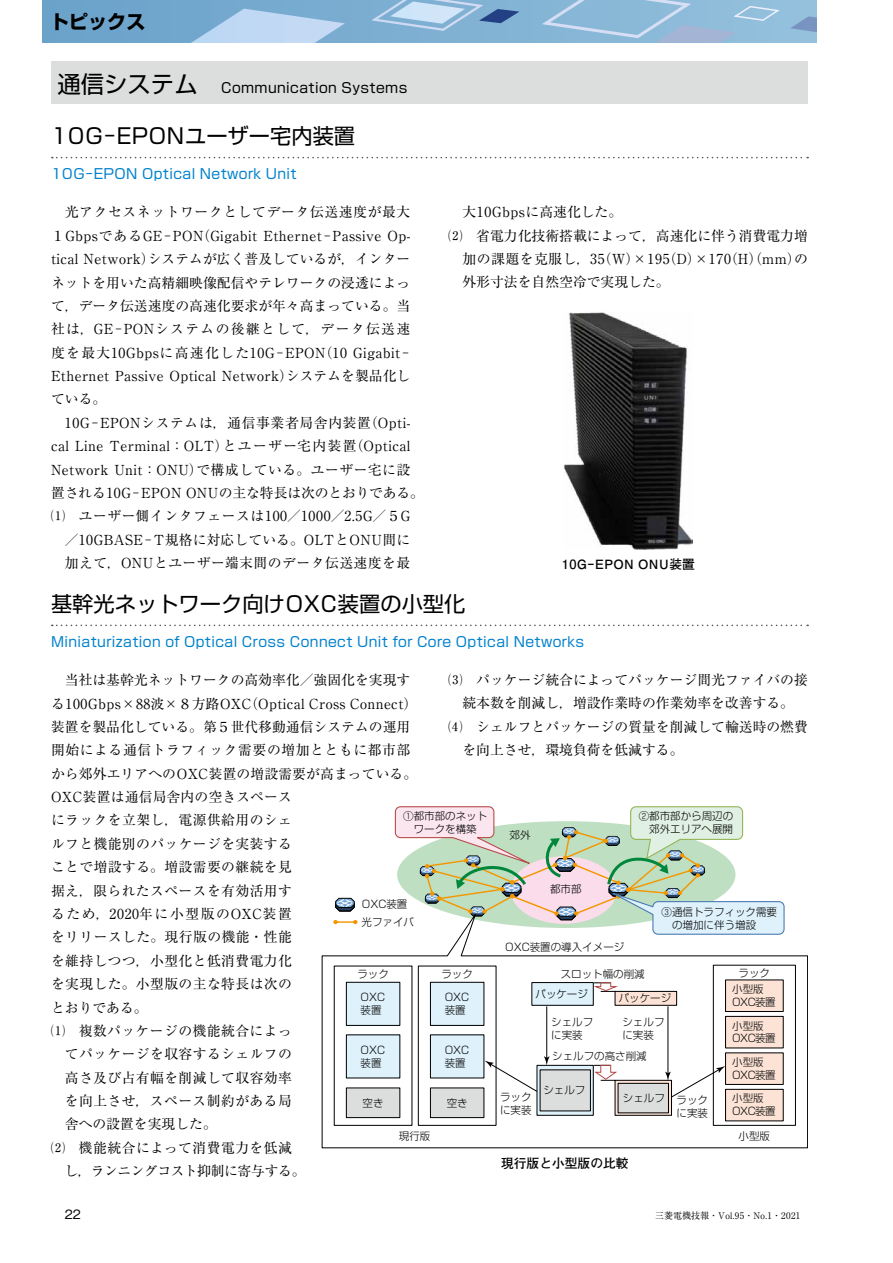
<style>
.page{position:relative;width:893px;height:1263px;background:#fff}
.page>*{position:absolute;margin:0;border:0;box-sizing:border-box;transform-origin:0 0}
.t1{font:21.3px "Shin Go Pro";color:#000}
.t2{font:700 19.2px "Shin Go Pro";color:#000}
.t3{font:13.8px/23.4px "Ryumin Pro";letter-spacing:.03em;color:#000;text-align:justify}
.t4{font:13.8px "Ryumin Pro";color:#000}
.t5{font:13.8px "Shin Go Pro";letter-spacing:.03em;color:#0081cc}
.t6{font:13.8px "Ryumin Pro";letter-spacing:-.01em;color:#000}
.t7{font:13.8px "Shin Go Pro";letter-spacing:.03em;color:#000}
.t8{font:13.8px "Ryumin Pro";letter-spacing:.005em;color:#000}
.t9{font:13.8px "Ryumin Pro";letter-spacing:.085em;color:#000}
.t10{font:13.8px "Ryumin Pro";letter-spacing:.01em;color:#000}
.t11{font:13.8px "Ryumin Pro";letter-spacing:-.03em;color:#000}
.t12{font:700 12.75px "Futo Go B101 Pro";letter-spacing:.03em;color:#000}
.t13{font:700 12.75px "Futo Go B101 Pro";color:#000}
.t14{font:500 12.75px "Gothic BBB Pro";color:#000}
.t15{font:300 10.5px/12.8px "Shin Go Pro";color:#000}
.t16{font:300 10.5px/12.8px "Shin Go Pro";letter-spacing:-.05em;color:#000}
.t17{font:9px "Ryumin Pro";letter-spacing:.03em;color:#000}
.s1{font-size:23.4px}
</style>
<div class="page">
<div style="left:51px;top:62px;width:757px;height:42px;background:#dcdddd"></div>
<svg style="left:43px;top:0;width:773px;height:43px;background:#77abcf"></svg>
<svg style="left:190px;top:9px;width:155px;height:34px;background:#a5c7e6"></svg>
<svg style="left:371px;top:0;width:148px;height:31px;background:#91b8d8"></svg>
<svg style="left:542px;top:0;width:238px;height:43px;background:#94bcda"></svg>
<svg style="left:790px;top:16px;width:26px;height:17px"></svg>
<svg style="left:52px;top:157px;width:756px;height:1px"></svg>
<svg style="left:52px;top:625px;width:756px;height:1px"></svg>
<img style="left:564px;top:312px;width:129px;height:238px">
<svg style="left:335px;top:897px;width:20px;height:12px"></svg>
<svg style="left:394px;top:806px;width:391px;height:103px"></svg>
<svg style="left:322px;top:909px;width:486px;height:239px"></svg>
<div style="left:713px;top:965px;width:83px;height:161px;border:1px solid #000"></div>
<div style="left:725px;top:980px;width:58px;height:31px;background:#fce3d6"></div>
<div style="left:725px;top:979px;width:59px;height:33px;border:1px solid #000"></div>
<div style="left:725px;top:1016px;width:58px;height:32px;background:#fce3d6"></div>
<div style="left:725px;top:1016px;width:59px;height:32px;border:1px solid #000"></div>
<div style="left:725px;top:1053px;width:58px;height:31px;background:#fce3d6"></div>
<div style="left:725px;top:1052px;width:59px;height:33px;border:1px solid #000"></div>
<div style="left:725px;top:1089px;width:58px;height:32px;background:#fce3d6"></div>
<div style="left:725px;top:1089px;width:59px;height:32px;border:1px solid #000"></div>
<div style="left:346px;top:982px;width:54px;height:43px;background:#dff2fc"></div>
<div style="left:346px;top:982px;width:54px;height:44px;border:1px solid #000"></div>
<div style="left:346px;top:1088px;width:54px;height:29px;background:#dcdddd"></div>
<div style="left:346px;top:1087px;width:54px;height:31px;border:1px solid #000"></div>
<div style="left:346px;top:1035px;width:54px;height:43px;background:#dff2fc"></div>
<div style="left:615px;top:991px;width:62px;height:14px;background:#fce3d6"></div>
<div style="left:615px;top:991px;width:62px;height:15px;border:1px solid #000"></div>
<div style="left:532px;top:982px;width:61px;height:23px;background:#dff2fc"></div>
<div style="left:531px;top:982px;width:63px;height:24px;border:1px solid #000"></div>
<svg style="left:594px;top:982px;width:26px;height:10px"></svg>
<svg style="left:539px;top:1067px;width:53px;height:47px"></svg>
<div style="left:537px;top:1065px;width:57px;height:51px;border:1px solid #000"></div>
<svg style="left:617px;top:1082px;width:53px;height:32px"></svg>
<div style="left:615px;top:1080px;width:57px;height:36px;border:1px solid #000"></div>
<svg style="left:594px;top:1064px;width:24px;height:17px"></svg>
<div style="left:540px;top:1070px;width:50px;height:41px;background:#dcdddd"></div>
<div style="left:618px;top:1083px;width:50px;height:30px;background:#dcdddd"></div>
<div style="left:618px;top:1083px;width:51px;height:30px;border:1px solid #000"></div>
<div style="left:418px;top:966px;width:78px;height:160px;border:1px solid #000"></div>
<div style="left:430px;top:982px;width:54px;height:43px;background:#dff2fc"></div>
<div style="left:430px;top:982px;width:54px;height:44px;border:1px solid #000"></div>
<div style="left:430px;top:1088px;width:54px;height:29px;background:#dcdddd"></div>
<div style="left:430px;top:1087px;width:54px;height:31px;border:1px solid #000"></div>
<div style="left:430px;top:1035px;width:54px;height:43px;background:#dff2fc"></div>
<svg style="left:485px;top:1060px;width:53px;height:32px"></svg>
<hr style="left:546px;top:1006px;width:1px;height:53px;background:#000">
<svg style="left:544px;top:1056px;width:5px;height:9px"></svg>
<hr style="left:668px;top:1006px;width:1px;height:68px;background:#000">
<svg style="left:665px;top:1066px;width:60px;height:32px"></svg>
<h2 class="t2" style="left:50px;top:7px;width:97px">トピックス</h2>
<p class="t7" style="left:57px;top:76px;width:352px"><span class="s1">通信システム　</span>Communication Systems</p>
<h1 class="t1" style="left:51px;top:119px;width:306px">10G－EPONユーザー宅内装置</h1>
<p class="t5" style="left:51px;top:163px;width:247px">10G－EPON Optical Network Unit</p>
<p class="t3" style="left:51px;top:200px;width:361px;text-indent:14px">光アクセスネットワークとしてデータ伝送速度が最大１GbpsであるGE－PON（Gigabit Ethernet－Passive Op&shy;tical Network）システムが広く普及しているが，インターネットを用いた高精細映像配信やテレワークの浸透によって，データ伝送速度の高速化要求が年々高まっている。当社は，GE－PONシステムの後継として，データ伝送速度を最大10Gbpsに高速化した10G－EPON（10 Gigabit－Ethernet Passive Optical Network）システムを製品化している。</p>
<p class="t3" style="left:65px;top:410px;width:347px">10G－EPONシステムは，通信事業者局舎内装置（Opti-</p>
<p class="t3" style="left:51px;top:433px;width:361px">cal Line Terminal：OLT）とユーザー宅内装置（Optical</p>
<p class="t3" style="left:51px;top:457px;width:361px">Network Unit：ONU）で構成している。ユーザー宅に設</p>
<p class="t6" style="left:51px;top:482px;width:375px">置される10G－EPON ONUの主な特長は次のとおりである。</p>
<p class="t3" style="left:51px;top:504px;width:361px">⑴ ユーザー側インタフェースは100／1000／2.5G／５G</p>
<p class="t3" style="left:65px;top:527px;width:347px">／10GBASE－T規格に対応している。OLTとONU間に</p>
<p class="t3" style="left:65px;top:550px;width:347px">加えて，ONUとユーザー端末間のデータ伝送速度を最</p>
<p class="t3" style="left:462px;top:200px;width:161px">大10Gbpsに高速化した。</p>
<p class="t4" style="left:449px;top:225px;width:361px">⑵ 省電力化技術搭載によって，高速化に伴う消費電力増</p>
<p class="t3" style="left:462px;top:246px;width:347px">加の課題を克服し，35（W）×195（D）×170（H）（mm）の</p>
<p class="t4" style="left:462px;top:271px;width:209px">外形寸法を自然空冷で実現した。</p>
<p class="t12" style="left:562px;top:554px;width:135px">10G－EPON ONU装置</p>
<h1 class="t1" style="left:51px;top:586px;width:416px">基幹光ネットワーク向けOXC装置の小型化</h1>
<p class="t5" style="left:51px;top:631px;width:535px">Miniaturization of Optical Cross Connect Unit for Core Optical Networks</p>
<p class="t4" style="left:449px;top:669px;width:361px">⑶ パッケージ統合によってパッケージ間光ファイバの接</p>
<p class="t4" style="left:462px;top:692px;width:333px">続本数を削減し，増設作業時の作業効率を改善する。</p>
<p class="t4" style="left:449px;top:716px;width:361px">⑷ シェルフとパッケージの質量を削減して輸送時の燃費</p>
<p class="t4" style="left:462px;top:739px;width:223px">を向上させ，環境負荷を低減する。</p>
<p class="t4" style="left:65px;top:669px;width:347px">当社は基幹光ネットワークの高効率化／強固化を実現す</p>
<p class="t3" style="left:51px;top:691px;width:368px">る100Gbps×88波×８方路OXC（Optical Cross Connect）</p>
<p class="t4" style="left:51px;top:716px;width:361px">装置を製品化している。第５世代移動通信システムの運用</p>
<p class="t3" style="left:51px;top:737px;width:361px">開始による通信トラフィック需要の増加とともに都市部</p>
<p class="t8" style="left:51px;top:763px;width:368px">から郊外エリアへのOXC装置の増設需要が高まっている。</p>
<p class="t10" style="left:51px;top:786px;width:242px">OXC装置は通信局舎内の空きスペース</p>
<p class="t3" style="left:51px;top:808px;width:242px">にラックを立架し，電源供給用のシェ</p>
<p class="t3" style="left:51px;top:831px;width:242px">ルフと機能別のパッケージを実装する</p>
<p class="t3" style="left:51px;top:854px;width:242px">ことで増設する。増設需要の継続を見</p>
<p class="t3" style="left:51px;top:878px;width:242px">据え，限られたスペースを有効活用す</p>
<p class="t9" style="left:51px;top:903px;width:242px">るため，2020年に小型版のOXC装置</p>
<p class="t3" style="left:51px;top:924px;width:242px">をリリースした。現行版の機能・性能</p>
<p class="t3" style="left:51px;top:948px;width:242px">を維持しつつ，小型化と低消費電力化</p>
<p class="t3" style="left:51px;top:971px;width:242px">を実現した。小型版の主な特長は次の</p>
<p class="t3" style="left:51px;top:995px;width:98px">とおりである。</p>
<p class="t3" style="left:51px;top:1018px;width:242px">⑴ 複数パッケージの機能統合によっ</p>
<p class="t3" style="left:65px;top:1041px;width:229px">てパッケージを収容するシェルフの</p>
<p class="t3" style="left:65px;top:1065px;width:229px">高さ及び占有幅を削減して収容効率</p>
<p class="t3" style="left:65px;top:1088px;width:229px">を向上させ，スペース制約がある局</p>
<p class="t4" style="left:65px;top:1113px;width:154px">舎への設置を実現した。</p>
<p class="t3" style="left:51px;top:1135px;width:243px">⑵ 機能統合によって消費電力を低減</p>
<p class="t11" style="left:64px;top:1160px;width:243px">し，ランニングコスト抑制に寄与する。</p>
<p class="t15" style="left:403px;top:809px;width:86px">①都市部のネット　ワークを構築</p>
<p class="t15" style="left:639px;top:809px;width:96px">②都市部から周辺の　郊外エリアへ展開</p>
<p class="t15" style="left:510px;top:827px;width:22px">郊外</p>
<p class="t15" style="left:550px;top:881px;width:33px">都市部</p>
<p class="t15" style="left:361px;top:894px;width:54px;line-height:17.1px">OXC装置光ファイバ</p>
<p class="t15" style="left:662px;top:904px;width:117px">③通信トラフィック需要　の増加に伴う増設</p>
<p class="t15" style="left:505px;top:939px;width:121px">OXC装置の導入イメージ</p>
<p class="t15" style="left:732px;top:963px;width:39px;line-height:16.5px;text-indent:6px">ラック小型版</p>
<p class="t15" style="left:732px;top:994px;width:45px">OXC装置</p>
<p class="t16" style="left:732px;top:1018px;width:45px">小型版<br>OXC装置</p>
<p class="t16" style="left:732px;top:1054px;width:45px">小型版<br>OXC装置</p>
<p class="t16" style="left:732px;top:1091px;width:45px">小型版<br>OXC装置</p>
<p class="t15" style="left:561px;top:966px;width:85px">スロット幅の削減</p>
<p class="t15" style="left:441px;top:961px;width:33px;line-height:23.1px;text-align:center">ラック<br>OXC</p>
<p class="t15" style="left:445px;top:1002px;width:22px">装置</p>
<p class="t15" style="left:357px;top:961px;width:33px;line-height:23.1px;text-align:center">ラック<br>OXC</p>
<p class="t15" style="left:361px;top:1002px;width:22px">装置</p>
<p class="t15" style="left:535px;top:987px;width:54px">パッケージ</p>
<p class="t15" style="left:619px;top:991px;width:54px">パッケージ</p>
<p class="t15" style="left:551px;top:1014px;width:43px">シェルフに実装</p>
<p class="t15" style="left:622px;top:1014px;width:43px">シェルフに実装</p>
<p class="t15" style="left:445px;top:1042px;width:26px">OXC装置</p>
<p class="t15" style="left:361px;top:1042px;width:26px">OXC装置</p>
<p class="t15" style="left:552px;top:1048px;width:96px">シェルフの高さ削減</p>
<p class="t15" style="left:543px;top:1082px;width:43px">シェルフ</p>
<p class="t15" style="left:500px;top:1089px;width:33px">ラックに実装</p>
<p class="t15" style="left:623px;top:1090px;width:43px">シェルフ</p>
<p class="t15" style="left:676px;top:1092px;width:33px">ラックに実装</p>
<p class="t15" style="left:447px;top:1095px;width:22px">空き</p>
<p class="t15" style="left:363px;top:1095px;width:22px">空き</p>
<p class="t15" style="left:399px;top:1128px;width:33px">現行版</p>
<p class="t15" style="left:739px;top:1128px;width:33px">小型版</p>
<p class="t13" style="left:501px;top:1153px;width:129px">現行版と小型版の比較</p>
<p class="t14" style="left:65px;top:1204px;width:18px">22</p>
<p class="t17" style="left:655px;top:1209px;width:147px">三菱電機技報・Vol.95・No.1・2021</p>
</div>
